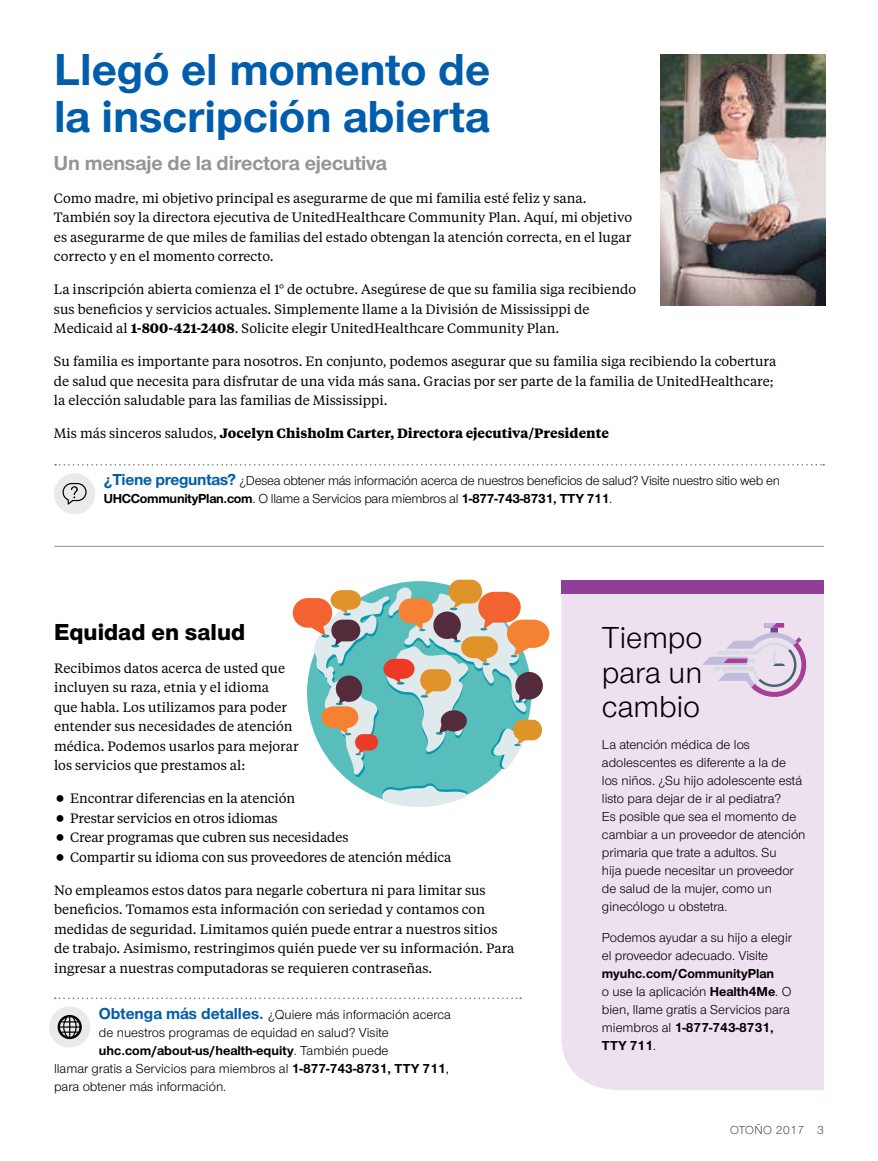
<style>
.page{position:relative;width:878px;height:1161px;background:#fff}
.page>*{position:absolute;margin:0;border:0;box-sizing:border-box;transform-origin:0 0}
.t1{font:700 46.5px/46.5px "UHC Sans";color:#005dac}
.t2{font:31.5px/34.5px "UHC Sans";color:#000;text-align:justify}
.t3{font:800 24px "UHC Sans";color:#000}
.t4{font:700 21px "UHC Sans";letter-spacing:-.01em;color:#939598}
.t5{font:13.5px/19.5px "UHC Serif Text";color:#000}
.t6{font:13.5px/18px "UHC Sans";color:#000}
.t7{font:13.5px/18px "UHC Sans";letter-spacing:-.02em;color:#000}
.t8{font:700 13.5px "UHC Serif Text";color:#000}
.t9{font:700 13.5px "UHC Sans";color:#000}
.t10{font:300 12px "UHC Sans";letter-spacing:.04em;color:#000}
.s1{font-weight:700}
.s2{font-weight:400}
.s3{font-weight:700;font-size:16.5px;color:#005dac}
</style>
<div class="page">
<hr style="left:54px;top:546px;width:770px;height:1px;background:#939598">
<div style="left:561px;top:594px;width:263px;height:496px;background:#ede1ef"></div>
<div style="left:561px;top:580px;width:263px;height:14px;background:#903f98"></div>
<svg style="left:702px;top:624px;width:107px;height:76px;background:#dccce1"></svg>
<img style="left:660px;top:54px;width:165px;height:251px">
<svg style="left:55px;top:464px;width:769px;height:2px"></svg>
<div style="left:54px;top:473px;width:41px;height:41px;background:#e9eaea;border-radius:50%"></div>
<svg style="left:62px;top:483px;width:25px;height:22px"></svg>
<svg style="left:293px;top:580px;width:256px;height:227px"></svg>
<svg style="left:55px;top:998px;width:466px;height:1px"></svg>
<div style="left:49px;top:1006px;width:41px;height:42px;background:#e9eaea;border-radius:50%"></div>
<svg style="left:58px;top:1015px;width:24px;height:24px"></svg>
<h1 class="t1" style="left:54px;top:45px;width:438px">Llegó el momento de la inscripción abierta</h1>
<h3 class="t4" style="left:54px;top:149px;width:334px">Un mensaje de la directora ejecutiva</h3>
<p class="t5" style="left:54px;top:188px;width:579px">Como madre, mi objetivo principal es asegurarme de que mi familia esté feliz y sana.<br>También soy la directora ejecutiva de UnitedHealthcare Community Plan. Aquí, mi objetivo es asegurarme de que miles de familias del estado obtengan la atención correcta, en el lugar correcto y en el momento correcto.</p>
<p class="t5" style="left:54px;top:279px;width:583px">La inscripción abierta comienza el 1° de octubre. Asegúrese de que su familia siga recibiendo sus beneficios y servicios actuales. Simplemente llame a la División de Mississippi de<br>Medicaid al <span class="s1">1-800-421-2408</span>. Solicite elegir UnitedHealthcare Community Plan.</p>
<p class="t5" style="left:54px;top:351px;width:724px">Su familia es importante para nosotros. En conjunto, podemos asegurar que su familia siga recibiendo la cobertura de salud que necesita para disfrutar de una vida más sana. Gracias por ser parte de la familia de UnitedHealthcare; la elección saludable para las familias de Mississippi.</p>
<p class="t8" style="left:54px;top:424px;width:556px"><span class="s2">Mis más sinceros saludos,</span> Jocelyn Chisholm Carter, Directora ejecutiva/Presidente</p>
<p class="t7" style="left:104px;top:471px;width:678px"><span class="s3">¿Tiene preguntas?</span> ¿Desea obtener más información acerca de nuestros beneficios de salud? Visite nuestro sitio web en<br><span class="s1">UHCCommunityPlan.com</span>. O llame a Servicios para miembros al <span class="s1">1-877-743-8731, TTY 711</span>.</p>
<h3 class="t3" style="left:54px;top:615px;width:193px">Equidad en salud</h3>
<p class="t5" style="left:54px;top:658px;width:246px">Recibimos datos acerca de usted que incluyen su raza, etnia y el idioma<br>que habla. Los utilizamos para poder entender sus necesidades de atención médica. Podemos usarlos para mejorar los servicios que prestamos al:</p>
<p class="t5" style="left:70px;top:788px;width:383px">Encontrar diferencias en la atención<br>Prestar servicios en otros idiomas<br>Crear programas que cubren sus necesidades<br>Compartir su idioma con sus proveedores de atención médica</p>
<p class="t5" style="left:54px;top:880px;width:462px">No empleamos estos datos para negarle cobertura ni para limitar sus beneficios. Tomamos esta información con seriedad y contamos con medidas de seguridad. Limitamos quién puede entrar a nuestros sitios de trabajo. Asimismo, restringimos quién puede ver su información. Para ingresar a nuestras computadoras se requieren contraseñas.</p>
<p class="t6" style="left:99px;top:1005px;width:353px"><span class="s3">Obtenga más detalles.</span> ¿Quiere más información acerca</p>
<p class="t6" style="left:99px;top:1023px;width:291px">de nuestros programas de equidad en salud? Visite</p>
<p class="t9" style="left:99px;top:1041px;width:291px">uhc.com/about-us/health-equity<span class="s2">. También puede</span></p>
<p class="t6" style="left:54px;top:1059px;width:396px">llamar gratis a Servicios para miembros al <span class="s1">1-877-743-8731, TTY 711</span>,</p>
<p class="t6" style="left:54px;top:1077px;width:174px">para obtener más información.</p>
<h2 class="t2" style="left:602px;top:620px;width:102px">Tiempo para un cambio</h2>
<p class="t6" style="left:602px;top:735px;width:205px">La atención médica de los adolescentes es diferente a la de<br>los niños. ¿Su hijo adolescente está listo para dejar de ir al pediatra?<br>Es posible que sea el momento de cambiar a un proveedor de atención primaria que trate a adultos. Su<br>hija puede necesitar un proveedor de salud de la mujer, como un ginecólogo u obstetra.</p>
<p class="t6" style="left:602px;top:928px;width:191px">Podemos ayudar a su hijo a elegir el proveedor adecuado. Visite</p>
<p class="t6" style="left:602px;top:964px;width:191px"><span class="s1">myuhc.com/CommunityPlan<br></span>o use la aplicación <span class="s1">Health4Me</span>. O bien, llame gratis a Servicios para miembros al <span class="s1">1-877-743-8731,<br>TTY 711</span>.</p>
<p class="t10" style="left:730px;top:1122px;width:95px">OTOÑO 2017 3</p>
</div>
